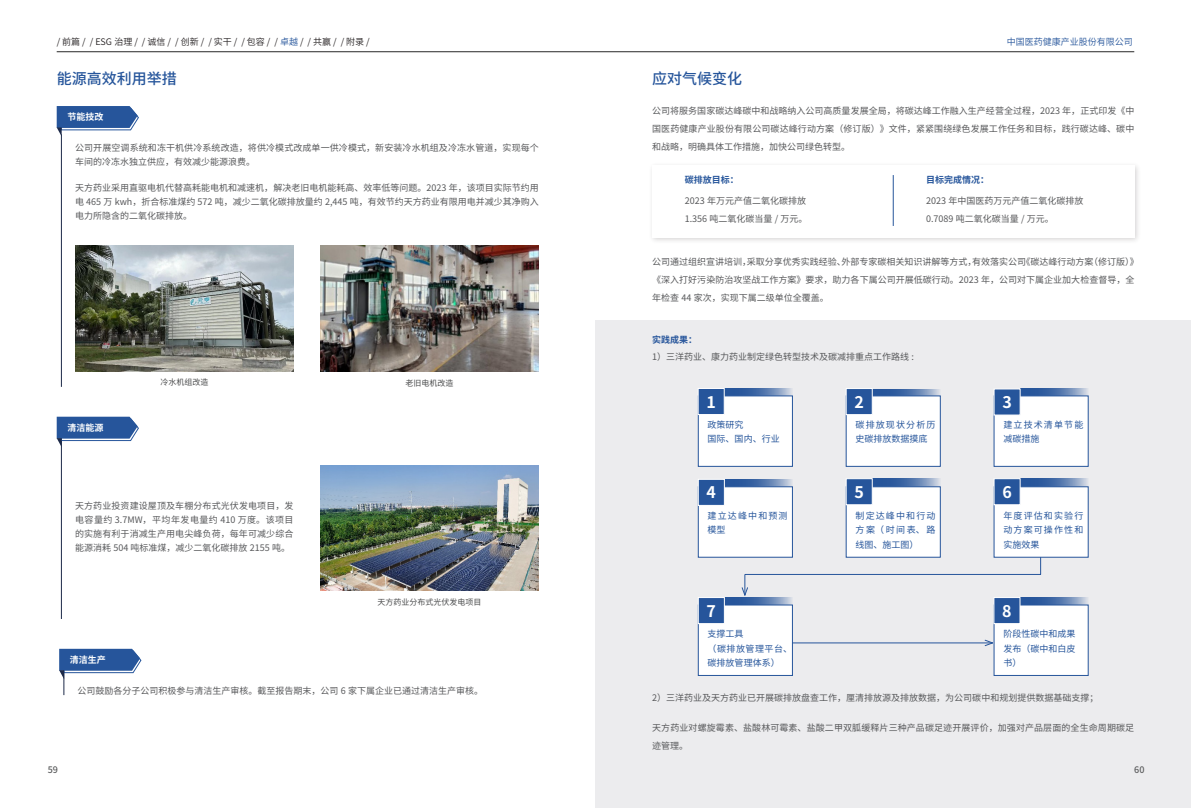
<style>
.page{position:relative;width:1191px;height:808px;background:#fff}
.page>*{position:absolute;margin:0;border:0;box-sizing:border-box;transform-origin:0 0}
.t1{font:700 16px "Source Han Sans CN";color:#fff}
.二级标题{font:500 15px "Source Han Sans CN";color:#26559b}
.内文1{font:9px/14px "Source Han Sans CN";color:#57585a;text-align:justify}
.段落样式2{font:9px/14.8px "Source Han Sans CN";letter-spacing:.055em;color:#26559b;text-align:justify}
.t2{font:9px "Source Han Sans CN";color:#231f20}
.段落样式2-2{font:9px/14.8px "Source Han Sans CN";letter-spacing:.125em;color:#26559b}
.内文1-2{font:700 9px "Source Han Sans CN";color:#26559b}
.段落样式2-3{font:9px/14.8px "Source Han Sans CN";letter-spacing:.025em;color:#26559b}
.t3{font:9px "Source Han Sans CN";color:#26559b}
.内文1-3{font:700 9px "Source Han Sans CN";color:#fff}
.t4{font:500 9px "Source Han Sans CN";color:#595a5b}
.图注_注释{font:8px "Source Han Sans CN";color:#4b4c4d}
.s1{color:#26559b}
</style>
<div class="page">
<div style="left:595px;top:320px;width:596px;height:488px;background:#ececee"></div>
<svg style="left:1020px;top:479px;width:68px;height:8px"></svg>
<svg style="left:872px;top:479px;width:68px;height:8px"></svg>
<svg style="left:724px;top:479px;width:68px;height:8px"></svg>
<svg style="left:725px;top:597px;width:67px;height:8px"></svg>
<svg style="left:1020px;top:597px;width:68px;height:8px"></svg>
<div style="left:648px;top:162px;width:493px;height:83px;background:#231f20;opacity:.2"></div>
<div style="left:652px;top:165px;width:482px;height:72px;background:#fff"></div>
<svg style="left:724px;top:388px;width:68px;height:8px"></svg>
<svg style="left:1020px;top:389px;width:68px;height:7px"></svg>
<svg style="left:872px;top:389px;width:68px;height:7px"></svg>
<div style="left:846px;top:487px;width:94px;height:70px;background:#fff"></div>
<div style="left:994px;top:605px;width:94px;height:70px;background:#fff"></div>
<div style="left:994px;top:396px;width:94px;height:70px;background:#fff"></div>
<div style="left:994px;top:487px;width:94px;height:70px;background:#fff"></div>
<div style="left:698px;top:487px;width:94px;height:70px;background:#fff"></div>
<div style="left:698px;top:605px;width:94px;height:70px;background:#fff"></div>
<svg style="left:741px;top:556px;width:300px;height:42px"></svg>
<hr style="left:792px;top:642px;width:200px;height:1px;background:#26559b">
<svg style="left:983px;top:639px;width:12px;height:8px"></svg>
<div style="left:994px;top:478px;width:26px;height:27px;background:#26559b;border:1px solid #fff"></div>
<div style="left:846px;top:478px;width:26px;height:27px;background:#26559b;border:1px solid #fff"></div>
<div style="left:698px;top:479px;width:26px;height:26px;background:#26559b;border:1px solid #fff"></div>
<div style="left:698px;top:597px;width:26px;height:27px;background:#26559b;border:1px solid #fff"></div>
<div style="left:993px;top:597px;width:27px;height:27px;background:#26559b;border:1px solid #fff"></div>
<div style="left:994px;top:389px;width:26px;height:26px;background:#26559b"></div>
<div style="left:846px;top:396px;width:94px;height:70px;background:#fff"></div>
<div style="left:846px;top:388px;width:26px;height:27px;background:#26559b;border:1px solid #fff"></div>
<div style="left:698px;top:396px;width:94px;height:70px;background:#fff"></div>
<div style="left:698px;top:388px;width:26px;height:27px;background:#26559b;border:1px solid #fff"></div>
<img style="left:75px;top:246px;width:219px;height:125px">
<img style="left:320px;top:246px;width:219px;height:125px">
<svg style="left:57px;top:106px;width:82px;height:31px"></svg>
<hr style="left:61px;top:134px;width:1px;height:253px;background:#1d2a49">
<hr style="left:61px;top:428px;width:1px;height:191px;background:#1d2a49">
<img style="left:320px;top:465px;width:219px;height:125px">
<svg style="left:57px;top:417px;width:82px;height:30px"></svg>
<hr style="left:64px;top:651px;width:1px;height:44px;background:#1d2a49">
<svg style="left:59px;top:649px;width:82px;height:30px"></svg>
<hr style="left:893px;top:175px;width:1px;height:51px;background:#26559b">
<hr style="left:57px;top:51px;width:1077px;height:1px;background:#282828">
<p class="t2" style="left:57px;top:36px;width:314px">/ 前篇 / / ESG 治理 / / 诚信 / / 创新 / / 实干 / / 包容 / / <span class="s1">卓越</span> / / 共赢 / / 附录 /</p>
<p class="t3" style="left:1006px;top:36px;width:127px">中国医药健康产业股份有限公司</p>
<p class="二级标题" style="left:57px;top:70px;width:121px">能源高效利用举措</p>
<p class="二级标题" style="left:652px;top:70px;width:91px">应对气候变化</p>
<p class="内文1-3" style="left:67px;top:112px;width:37px">节能技改</p>
<p class="内文1" style="left:75px;top:141px;width:465px">公司开展空调系统和冻干机供冷系统改造，将供冷模式改成单一供冷模式，新安装冷水机组及冷冻水管道，实现每个车间的冷冻水独立供应，有效减少能源浪费。</p>
<p class="内文1" style="left:75px;top:180px;width:465px">天方药业采用直驱电机代替高耗能电机和减速机，解决老旧电机能耗高、效率低等问题。2023 年，该项目实际节约用电 465 万 kwh，折合标准煤约 572 吨，减少二氧化碳排放量约 2,445 吨，有效节约天方药业有限用电并减少其净购入电力所隐含的二氧化碳排放。</p>
<p class="内文1-3" style="left:67px;top:423px;width:37px">清洁能源</p>
<p class="图注_注释" style="left:160px;top:378px;width:49px">冷水机组改造</p>
<p class="图注_注释" style="left:405px;top:378px;width:49px">老旧电机改造</p>
<p class="内文1" style="left:75px;top:499px;width:220px">天方药业投资建设屋顶及车棚分布式光伏发电项目，发电容量约 3.7MW，平均年发电量约 410 万度。该项目的实施有利于消减生产用电尖峰负荷，每年可减少综合能源消耗 504 吨标准煤，减少二氧化碳排放 2155 吨。</p>
<p class="内文1-3" style="left:70px;top:655px;width:37px">清洁生产</p>
<p class="图注_注释" style="left:377px;top:598px;width:105px">天方药业分布式光伏发电项目</p>
<p class="内文1" style="left:78px;top:684px;width:407px">公司鼓励各分子公司积极参与清洁生产审核。截至报告期末，公司 6 家下属企业已通过清洁生产审核。</p>
<p class="t4" style="left:48px;top:765px;width:12px">59</p>
<p class="内文1" style="left:652px;top:102px;width:484px;line-height:18px">公司将服务国家碳达峰碳中和战略纳入公司高质量发展全局，将碳达峰工作融入生产经营全过程，2023 年，正式印发《中国医药健康产业股份有限公司碳达峰行动方案（修订版）》文件，紧紧围绕绿色发展工作任务和目标，践行碳达峰、碳中和战略，明确具体工作措施，加快公司绿色转型。</p>
<p class="内文1-2" style="left:685px;top:175px;width:55px">碳排放目标：</p>
<p class="内文1" style="left:685px;top:194px;width:123px">2023 年万元产值二氧化碳排放</p>
<p class="内文1" style="left:685px;top:212px;width:124px">1.356 吨二氧化碳当量 / 万元。</p>
<p class="内文1-2" style="left:926px;top:175px;width:64px">目标完成情况：</p>
<p class="内文1" style="left:926px;top:194px;width:159px">2023 年中国医药万元产值二氧化碳排放</p>
<p class="内文1" style="left:926px;top:212px;width:129px">0.7089 吨二氧化碳当量 / 万元。</p>
<p class="内文1" style="left:652px;top:253px;width:488px;line-height:18px;text-align:left">公司通过组织宣讲培训，采取分享优秀实践经验、外部专家碳相关知识讲解等方式，有效落实公司《碳达峰行动方案（修订版）》《深入打好污染防治攻坚战工作方案》要求，助力各下属公司开展低碳行动。2023 年，公司对下属企业加大检查督导，全年检查 44 家次，实现下属二级单位全覆盖。</p>
<p class="内文1-2" style="left:652px;top:335px;width:46px">实践成果：</p>
<p class="内文1" style="left:652px;top:349px;width:263px">1）三洋药业、康力药业制定绿色转型技术及碳减排重点工作路线 :</p>
<p class="t1" style="left:706px;top:393px;width:11px">1</p>
<p class="t1" style="left:854px;top:394px;width:11px">2</p>
<p class="t1" style="left:1002px;top:394px;width:11px">3</p>
<p class="段落样式2" style="left:707px;top:417px;width:37px">政策研究</p>
<p class="段落样式2" style="left:707px;top:432px;width:73px">国际、国内、行业</p>
<p class="段落样式2" style="left:855px;top:417px;width:81px">碳排放现状分析历史碳排放数据摸底</p>
<p class="段落样式2-2" style="left:1003px;top:417px;width:81px">建立技术清单节能减碳措施</p>
<p class="t1" style="left:706px;top:484px;width:11px">4</p>
<p class="t1" style="left:854px;top:484px;width:11px">5</p>
<p class="t1" style="left:1002px;top:484px;width:11px">6</p>
<p class="段落样式2-2" style="left:707px;top:508px;width:81px">建立达峰中和预测模型</p>
<p class="段落样式2" style="left:855px;top:508px;width:81px">制定达峰中和行动方案（时间表、路线图、施工图）</p>
<p class="段落样式2" style="left:1003px;top:508px;width:81px">年度评估和实验行动方案可操作性和实施效果</p>
<p class="t1" style="left:706px;top:602px;width:11px">7</p>
<p class="t1" style="left:1002px;top:602px;width:11px">8</p>
<p class="段落样式2" style="left:707px;top:626px;width:37px">支撑工具</p>
<p class="段落样式2-3" style="left:707px;top:641px;width:86px">（碳排放管理平台、碳排放管理体系）</p>
<p class="段落样式2" style="left:1003px;top:626px;width:73px">阶段性碳中和成果发布（碳中和白皮书）</p>
<p class="内文1" style="left:652px;top:691px;width:447px">2）三洋药业及天方药业已开展碳排放盘查工作，厘清排放源及排放数据，为公司碳中和规划提供数据基础支撑；</p>
<p class="内文1" style="left:652px;top:719px;width:483px;line-height:18px">天方药业对螺旋霉素、盐酸林可霉素、盐酸二甲双胍缓释片三种产品碳足迹开展评价，加强对产品层面的全生命周期碳足迹管理。</p>
<p class="t4" style="left:1134px;top:765px;width:12px">60</p>
</div>
